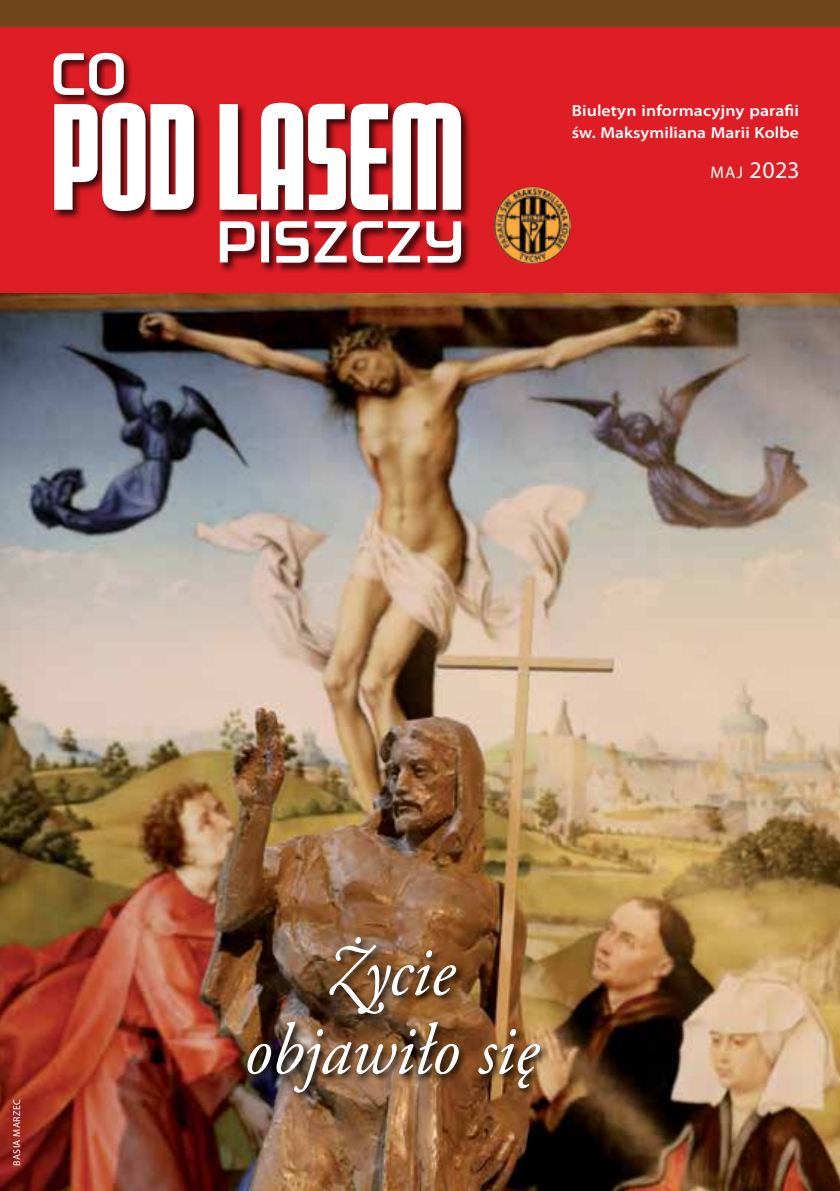
<style>
.page{position:relative;width:840px;height:1191px;background:#fff}
.page>*{position:absolute;margin:0;border:0;box-sizing:border-box;transform-origin:0 0}
.t1{font:italic 72px/78.6px "Adobe Garamond Pro";color:#fff;text-align:center;scale:.94 1}
.t2{font:24px "Myriad Pro";color:#fff}
.t3{font:600 semi-expanded 16px/22px "Myriad Pro";letter-spacing:.005em;color:#fff}
.t4{font:10px "Myriad Pro";letter-spacing:.04em;color:#fff}
.s1{font-size:16.8px}
</style>
<div class="page">
<img style="left:0;top:292px;width:839px;height:899px">
<div style="left:0;top:0;width:839px;height:48px;background:#71451a"></div>
<div style="left:0;top:27px;width:839px;height:265px;background:#df1d25"></div>
<div style="left:51px;top:51px;width:420px;height:222px;background:#000;opacity:.75"></div>
<svg style="left:220px;top:221px;width:241px;height:42px"></svg>
<svg style="left:54px;top:103px;width:407px;height:108px;background:#dfafb1"></svg>
<svg style="left:53px;top:53px;width:71px;height:42px"></svg>
<img style="left:243px;top:933px;width:306px;height:168px">
<img style="left:493px;top:187px;width:77px;height:77px;border-radius:38px">
<p class="t3" style="left:571px;top:100px;width:228px">Biuletyn informacyjny parafii św. Maksymiliana Marii Kolbe</p>
<h2 class="t2" style="left:710px;top:155px;width:90px"><span class="s1">maj</span> 2023</h2>
<p class="t4" style="left:11px;top:1166px;width:68px;rotate:-90deg">BASIA MARZEC</p>
<h1 class="t1" style="left:244px;top:934px;width:314px">Życie objawiło się</h1>
</div>
